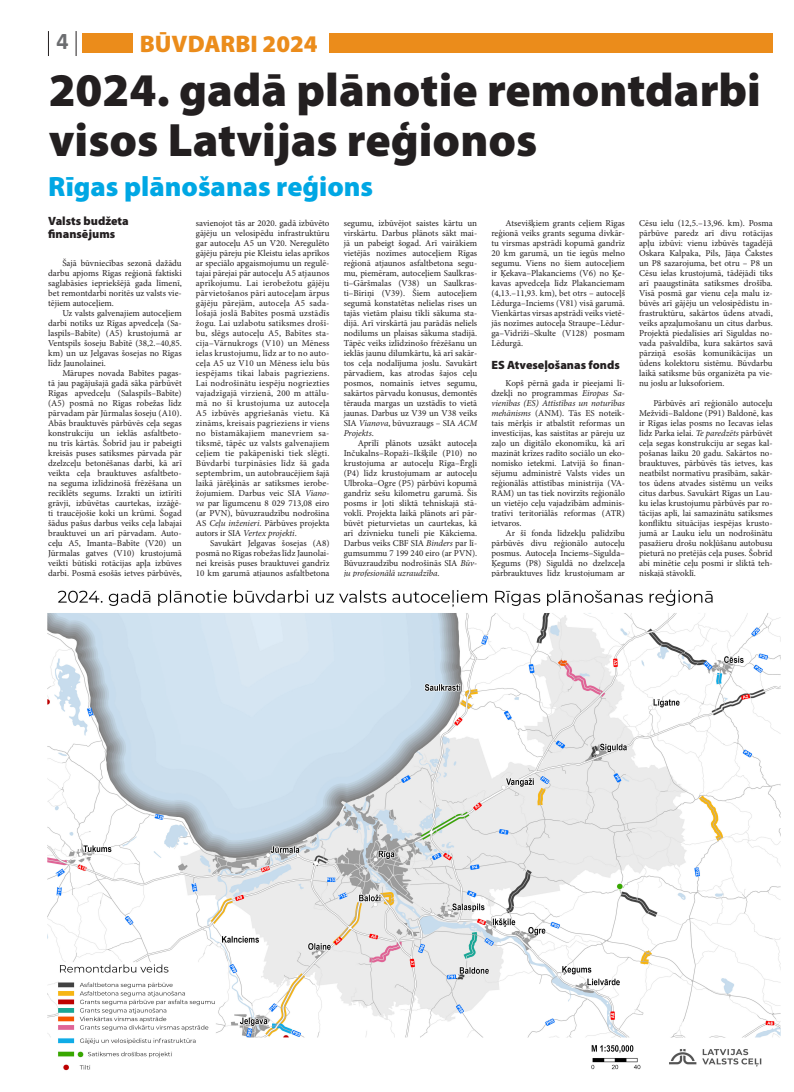
<style>
.page{position:relative;width:794px;height:1092px;background:#fff}
.page>*{position:absolute;margin:0;border:0;box-sizing:border-box;transform-origin:0 0}
.virsraksts{font:900 47px "Myriad Pro";color:#231f20}
.virsraksts-2{font:900 28px "Myriad Pro";color:#00a7e4}
.t1{font:900 24px "Myriad Pro";color:#eb8c1b}
.t2{font:700 24px "Calibri";color:#6c6d70}
.t3{font:17px "Montserrat";letter-spacing:.145em;color:#000}
.vel_nelielaks_virsraksts{font:900 12px/13px "Myriad Pro";color:#231f20}
.jaunteksts-ar_atkapi-bezstarpas{font:9px/10px "Minion Pro";color:#231f20;text-align:justify}
.s1{font-style:italic}
</style>
<div class="page">
<svg style="left:48px;top:31px;width:1px;height:25px"></svg>
<svg style="left:76px;top:31px;width:1px;height:25px"></svg>
<div style="left:82px;top:33px;width:50px;height:20px;background:#eb8c1b"></div>
<div style="left:329px;top:33px;width:443px;height:20px;background:#eb8c1b"></div>
<img style="left:47px;top:589px;width:733px;height:482px">
<p class="t2" style="left:57px;top:24px;width:14px">4</p>
<p class="t1" style="left:140px;top:28px;width:179px">BŪVDARBI 2024</p>
<p class="virsraksts" style="left:49px;top:59px;width:713px">2024. gadā plānotie remontdarbi</p>
<p class="virsraksts" style="left:49px;top:109px;width:490px">visos Latvijas reģionos</p>
<p class="virsraksts-2" style="left:48px;top:168px;width:326px">Rīgas plānošanas reģions</p>
<p class="jaunteksts-ar_atkapi-bezstarpas" style="left:196px;top:218px;width:135px">savienojot tās ar 2020. gadā izbūvēto gājēju un velosipēdu infrastruktūru gar autoceļu A5 un V20. Neregulēto gājēju pāreju pie Kleistu ielas aprīkos ar speciālo apgaismojumu un regulē&shy;tajai pārejai pār autoceļu A5 atjaunos aprīkojumu. Lai ierobežotu gājēju pārvietošanos pāri autoceļam ārpus gājēju pārejām, autoceļa A5 sada&shy;lošajā joslā Babītes posmā uzstādīs žogu. Lai uzlabotu satiksmes drošī&shy;bu, slēgs autoceļu A5, Babītes sta&shy;cija–Vārnukrogs (V10) un Mēness ielas krustojumu, līdz ar to no auto&shy;ceļa A5 uz V10 un Mēness ielu būs iespējams tikai labais pagrieziens.<br>Lai nodrošinātu iespēju nogriezties vajadzīgajā virzienā, 200 m attālu&shy;mā no šī krustojuma uz autoceļa A5 izbūvēs apgriešanās vietu. Kā zināms, kreisais pagrieziens ir viens no bīstamākajiem manevriem sa&shy;tiksmē, tāpēc uz valsts galvenajiem ceļiem tie pakāpeniski tiek slēgti.<br>Būvdarbi turpināsies līdz šā gada septembrim, un autobraucējiem šajā laikā jārēķinās ar satiksmes ierobe&shy;žojumiem. Darbus veic SIA <span class="s1">Viano&shy;va</span> par līgumcenu 8 029 713,08 eiro (ar PVN), būvuzraudzību nodrošina AS <span class="s1">Ceļu inženieri</span>. Pārbūves projekta autors ir SIA <span class="s1">Vertex projekti</span>.</p>
<p class="jaunteksts-ar_atkapi-bezstarpas" style="left:196px;top:538px;width:135px;text-indent:14px">Savukārt Jelgavas šosejas (A8) posmā no Rīgas robežas līdz Jaunolai&shy;nei kreisās puses brauktuvei gandrīz 10 km garumā atjaunos asfaltbetona</p>
<p class="vel_nelielaks_virsraksts" style="left:48px;top:214px;width:82px">Valsts budžeta finansējums</p>
<p class="jaunteksts-ar_atkapi-bezstarpas" style="left:48px;top:258px;width:135px;text-indent:14px">Šajā būvniecības sezonā dažādu darbu apjoms Rīgas reģionā faktiski saglabāsies iepriekšējā gada līmenī, bet remontdarbi noritēs uz valsts vie&shy;tējiem autoceļiem.</p>
<p class="jaunteksts-ar_atkapi-bezstarpas" style="left:48px;top:308px;width:135px;text-indent:14px">Uz valsts galvenajiem autoceļiem darbi notiks uz Rīgas apvedceļa (Sa&shy;laspils–Babīte) (A5) krustojumā ar Ventspils šoseju Babītē (38,2.–40,85. km) un uz Jelgavas šosejas no Rīgas līdz Jaunolainei.</p>
<p class="jaunteksts-ar_atkapi-bezstarpas" style="left:48px;top:368px;width:135px;text-indent:14px">Mārupes novada Babītes pagas&shy;tā jau pagājušajā gadā sāka pārbūvēt Rīgas apvedceļu (Salaspils–Babīte) (A5) posmā no Rīgas robežas līdz pārvadam pār Jūrmalas šoseju (A10).<br>Abās brauktuvēs pārbūvēs ceļa segas konstrukciju un ieklās asfaltbeto&shy;nu trīs kārtās. Šobrīd jau ir pabeigti kreisās puses satiksmes pārvada pār dzelzceļu betonēšanas darbi, kā arī veikta ceļa brauktuves asfaltbeto&shy;na seguma izlīdzinošā frēzēšana un reciklēts segums. Izrakti un iztīrīti grāvji, izbūvētas caurtekas, izzāģē&shy;ti traucējošie koki un krūmi. Šogad šādus pašus darbus veiks ceļa labajai brauktuvei un arī pārvadam. Auto&shy;ceļu A5, Imanta–Babīte (V20) un Jūrmalas gatves (V10) krustojumā veikti būtiski rotācijas apļa izbūves darbi. Posmā esošās ietves pārbūvēs,</p>
<p class="jaunteksts-ar_atkapi-bezstarpas" style="left:344px;top:218px;width:135px">segumu, izbūvējot saistes kārtu un virskārtu. Darbus plānots sākt mai&shy;jā un pabeigt šogad. Arī vairākiem vietējās nozīmes autoceļiem Rīgas reģionā atjaunos asfaltbetona segu&shy;mu, piemēram, autoceļiem Saulkras&shy;ti–Gāršmalas (V38) un Saulkras&shy;ti–Bīriņi (V39). Šiem autoceļiem segumā konstatētas nelielas rises un tajās vietām plaisu tīkli sākuma sta&shy;dijā. Arī virskārtā jau parādās neliels nodilums un plaisas sākuma stadijā.<br>Tāpēc veiks izlīdzinošo frēzēšanu un ieklās jaunu dilumkārtu, kā arī sakār&shy;tos ceļa nodalījuma joslu. Savukārt pārvadiem, kas atrodas šajos ceļu posmos, nomainīs ietves segumu, sakārtos pārvadu konusus, demontēs tērauda margas un uzstādīs to vietā jaunas. Darbus uz V39 un V38 veiks SIA <span class="s1">Vianova</span>, būvuzraugs – SIA <span class="s1">ACM Projekts</span>.</p>
<p class="jaunteksts-ar_atkapi-bezstarpas" style="left:344px;top:438px;width:135px;text-indent:14px">Aprīlī plānots uzsākt autoceļa Inčukalns–Ropaži–Ikšķile (P10) no krustojuma ar autoceļu Rīga–Ērgļi (P4) līdz krustojumam ar autoceļu Ulbroka–Ogre (P5) pārbūvi kopumā gandrīz sešu kilometru garumā. Šis posms ir ļoti sliktā tehniskajā stā&shy;voklī. Projekta laikā plānots arī pār&shy;būvēt pieturvietas un caurtekas, kā arī dzīvnieku tuneli pie Kākciema.<br>Darbus veiks CBF SIA <span class="s1">Binders</span> par lī&shy;gumsummu 7 199 240 eiro (ar PVN).<br>Būvuzraudzību nodrošinās SIA <span class="s1">Būv&shy;ju profesionālā uzraudzība</span>.</p>
<p class="jaunteksts-ar_atkapi-bezstarpas" style="left:639px;top:218px;width:135px">Cēsu ielu (12,5.–13,96. km). Posma pārbūve paredz arī divu rotācijas apļu izbūvi: vienu izbūvēs tagadējā Oskara Kalpaka, Pils, Jāņa Čakstes un P8 sazarojuma, bet otru – P8 un Cēsu ielas krustojumā, tādējādi tiks arī paaugstināta satiksmes drošība.<br>Visā posmā gar vienu ceļa malu iz&shy;būvēs arī gājēju un velosipēdistu in&shy;frastruktūru, sakārtos ūdens atvadi, veiks apzaļumošanu un citus darbus.<br>Projektā piedalīsies arī Siguldas no&shy;vada pašvaldība, kura sakārtos savā pārziņā esošās komunikācijas un ūdens kolektoru sistēmu. Būvdarbu laikā satiksme būs organizēta pa vie&shy;nu joslu ar luksoforiem.</p>
<p class="jaunteksts-ar_atkapi-bezstarpas" style="left:639px;top:398px;width:135px;text-indent:14px">Pārbūvēs arī reģionālo autoceļu Mežvidi–Baldone (P91) Baldonē, kas ir Rīgas ielas posms no Iecavas ielas līdz Parka ielai. <span class="s1">Te paredzēts</span> pārbūvēt ceļa segas konstrukciju ar segas kal&shy;pošanas laiku 20 gadu. Sakārtos no&shy;brauktuves, pārbūvēs tās ietves, kas neatbilst normatīvu prasībām, sakār&shy;tos ūdens atvades sistēmu un veiks citus darbus. Savukārt Rīgas un Lau&shy;ku ielas krustojumu pārbūvēs par ro&shy;tācijas apli, lai samazinātu satiksmes konfliktu situācijas iespējas krusto&shy;jumā ar Lauku ielu un nodrošinātu pasažieru drošu nokļūšanu autobusu pieturā no pretējās ceļa puses. Šobrīd abi minētie ceļu posmi ir sliktā teh&shy;niskajā stāvoklī.</p>
<p class="jaunteksts-ar_atkapi-bezstarpas" style="left:491px;top:218px;width:135px;text-indent:14px">Atsevišķiem grants ceļiem Rīgas reģionā veiks grants seguma divkār&shy;tu virsmas apstrādi kopumā gandrīz 20 km garumā, un tie iegūs melno segumu. Viens no šiem autoceļiem ir Ķekava–Plakanciems (V6) no Ķe&shy;kavas apvedceļa līdz Plakanciemam (4,13.–11,93. km), bet otrs – autoceļš Lēdurga–Inciems (V81) visā garumā.<br>Vienkārtas virsas apstrādi veiks vietē&shy;jās nozīmes autoceļa Straupe–Lēdur&shy;ga–Vidriži–Skulte (V128) posmam Lēdurgā.</p>
<p class="vel_nelielaks_virsraksts" style="left:491px;top:358px;width:130px">ES Atveseļošanas fonds</p>
<p class="jaunteksts-ar_atkapi-bezstarpas" style="left:491px;top:378px;width:135px;text-indent:14px">Kopš pērnā gada ir pieejami lī&shy;dzekļi no programmas <span class="s1">Eiropas Sa&shy;vienības (ES) Attīstības un noturības mehānisms</span> (ANM). Tās ES noteik&shy;tais mērķis ir atbalstīt reformas un investīcijas, kas saistītas ar pāreju uz zaļo un digitālo ekonomiku, kā arī mazināt krīzes radīto sociālo un eko&shy;nomisko ietekmi. Latvijā šo finan&shy;sējumu administrē Valsts vides un reģionālās attīstības ministrija (VA-RAM) un tas tiek novirzīts reģionālo un vietējo ceļu vajadzībām adminis&shy;tratīvi teritoriālās reformas (ATR) ietvaros.</p>
<p class="jaunteksts-ar_atkapi-bezstarpas" style="left:491px;top:528px;width:135px;text-indent:14px">Ar šī fonda līdzekļu palīdzību pārbūvēs divu reģionālo autoceļu posmus. Autoceļa Inciems–Sigulda– Ķegums (P8) Siguldā no dzelzceļa pārbrauktuves līdz krustojumam ar</p>
<h3 class="t3" style="left:59px;top:567px;width:647px">2024. gadā plānotie būvdarbi uz valsts autoceļiem Rīgas plānošanas reģionā</h3>
</div>
